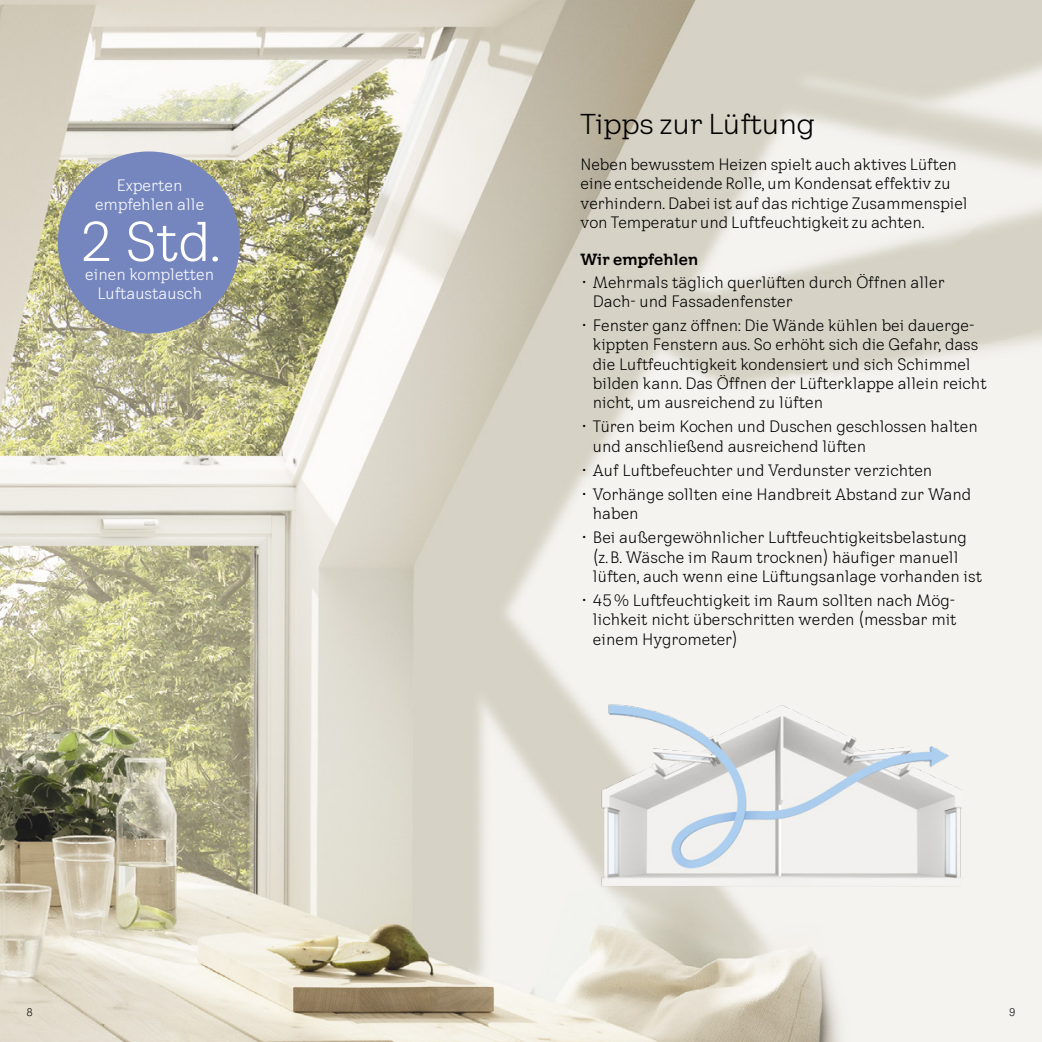
<style>
.page{position:relative;width:1042px;height:1042px;background:#fff}
.page>*{position:absolute;margin:0;border:0;box-sizing:border-box;transform-origin:0 0}
.t1{font:54.25px "VELUX Transform";color:#fff}
.ABC_Inhalt_Headline{font:28px "VELUX Transform Headline";color:#000}
.ABC_Copytext{font:15.75px/19.2px "VELUX Transform";color:#000}
.t2{font:15.75px/19.2px "VELUX Transform";color:#fff;text-align:center}
.ABC_Inhalt_Balken{font:700 15.75px "VELUX Transform Headline";color:#000}
.t3{font:10.5px "VELUX Transform";color:#000}
</style>
<div class="page">
<img style="left:0;top:0;width:1042px;height:1042px">
<img style="left:580px;top:679px;width:402px;height:236px">
<div style="left:58px;top:151px;width:182px;height:182px;background:#7586be;border-radius:50%"></div>
<p class="t2" style="left:95px;top:175px;width:111px">Experten empfehlen alle</p>
<p class="t1" style="left:80px;top:209px;width:142px">2 Std.</p>
<p class="t2" style="left:85px;top:265px;width:130px">einen kompletten<br>Luftaustausch</p>
<p class="ABC_Inhalt_Headline" style="left:580px;top:108px;width:235px">Tipps zur Lüftung</p>
<p class="ABC_Copytext" style="left:580px;top:155px;width:389px">Neben bewusstem Heizen spielt auch aktives Lüften eine entscheidende Rolle, um Kondensat effektiv zu verhindern. Dabei ist auf das richtige Zusammenspiel von Temperatur und Luftfeuchtigkeit zu achten.</p>
<p class="ABC_Inhalt_Balken" style="left:580px;top:250px;width:119px">Wir empfehlen</p>
<p class="ABC_Copytext" style="left:593px;top:272px;width:353px;text-indent:-12px">• Mehrmals täglich querlüften durch Öffnen aller<br>Dach- und Fassadenfenster</p>
<p class="ABC_Copytext" style="left:593px;top:315px;width:395px;text-indent:-12px">• Fenster ganz öffnen: Die Wände kühlen bei dauerge&shy;kippten Fenstern aus. So erhöht sich die Gefahr, dass die Luftfeuchtigkeit kondensiert und sich Schimmel bilden kann. Das Öffnen der Lüfterklappe allein reicht nicht, um ausreichend zu lüften</p>
<p class="ABC_Copytext" style="left:593px;top:417px;width:386px;text-indent:-12px">• Türen beim Kochen und Duschen geschlossen halten und anschließend ausreichend lüften</p>
<p class="ABC_Copytext" style="left:580px;top:460px;width:353px">• Auf Luftbefeuchter und Verdunster verzichten</p>
<p class="ABC_Copytext" style="left:593px;top:484px;width:380px;text-indent:-12px">• Vorhänge sollten eine Handbreit Abstand zur Wand haben</p>
<p class="ABC_Copytext" style="left:593px;top:528px;width:391px;text-indent:-12px">• Bei außergewöhnlicher Luftfeuchtigkeitsbelastung (z.B. Wäsche im Raum trocknen) häufiger manuell lüften, auch wenn eine Lüftungsanlage vorhanden ist</p>
<p class="ABC_Copytext" style="left:593px;top:591px;width:365px;text-align:justify;text-indent:-12px">• 45% Luftfeuchtigkeit im Raum sollten nach Mög&shy;lichkeit nicht überschritten werden (messbar mit einem Hygrometer)</p>
<p class="t3" style="left:27px;top:1006px;width:8px">8</p>
<p class="t3" style="left:1009px;top:1006px;width:8px">9</p>
</div>
